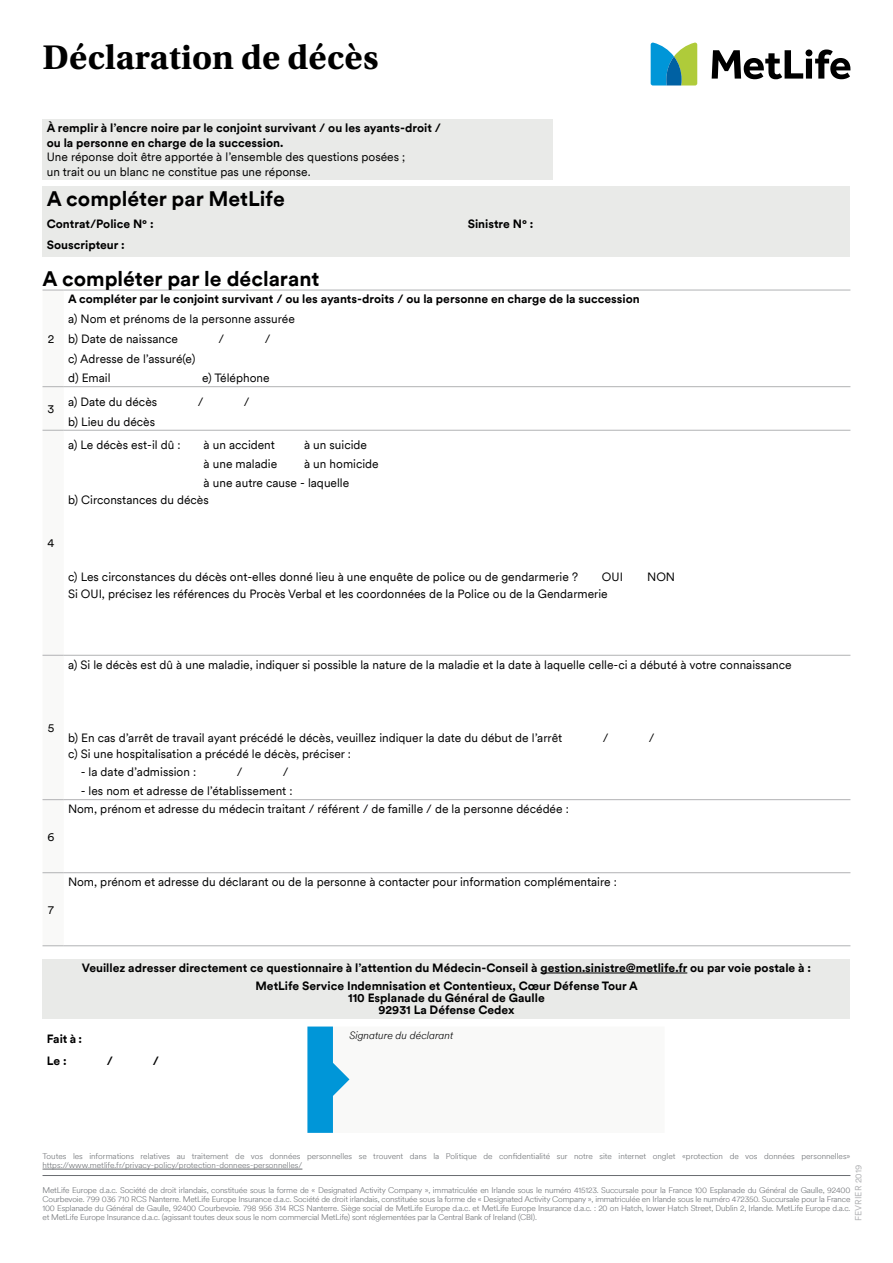
<style>
.page{position:relative;width:893px;height:1263px;background:#fff}
.page>*{position:absolute;margin:0;border:0;box-sizing:border-box;transform-origin:0 0}
.t1{font:700 36px "Utopia Std";color:#000}
.t2{font:700 21px "Met Life Circular TT";color:#000}
.t3{font:12px/19.8px "Met Life Circular TT";color:#000}
.t4{font:700 12px/21.9px "Met Life Circular TT";color:#000}
.t5{font:italic 300 10.5px "Met Life Circular TT";color:#000}
.t6{font:9px "Met Life Circular TT";color:#b1b2b4}
.t7{font:300 8.25px/9px "Met Life Circular TT";color:#6a6d71;text-align:justify}
</style>
<div class="page">
<svg style="left:307px;top:1026px;width:43px;height:107px"></svg>
<svg style="left:712px;top:49px;width:138px;height:30px"></svg>
<svg style="left:651px;top:42px;width:46px;height:43px;background:#5fad9c"></svg>
<div style="left:43px;top:119px;width:510px;height:61px;background:#e9eae8"></div>
<div style="left:43px;top:959px;width:807px;height:59px;background:#e9eae8"></div>
<hr style="left:540px;top:973px;width:147px;height:1px;background:#000">
<hr style="left:43px;top:1175px;width:807px;height:1px;background:#6a6d71">
<hr style="left:43px;top:1169px;width:259px;height:1px;background:#6a6d71">
<div style="left:43px;top:186px;width:807px;height:70px;background:#e9eae8"></div>
<hr style="left:64px;top:290px;width:786px;height:1px;background:#b1b2b4">
<hr style="left:64px;top:386px;width:786px;height:1px;background:#b1b2b4">
<hr style="left:64px;top:430px;width:786px;height:1px;background:#b1b2b4">
<hr style="left:64px;top:655px;width:786px;height:1px;background:#b1b2b4">
<hr style="left:64px;top:799px;width:786px;height:1px;background:#b1b2b4">
<hr style="left:64px;top:872px;width:786px;height:1px;background:#b1b2b4">
<svg style="left:43px;top:290px;width:21px;height:656px"></svg>
<hr style="left:64px;top:945px;width:786px;height:1px;background:#b1b2b4">
<h1 class="t1" style="left:43px;top:36px;width:337px">Déclaration de décès</h1>
<p class="t4" style="left:47px;top:120px;width:396px;line-height:14.4px">À remplir à l’encre noire par le conjoint survivant / ou les ayants-droit / ou la personne en charge de la succession.</p>
<p class="t3" style="left:47px;top:149px;width:360px;line-height:14.4px">Une réponse doit être apportée à l’ensemble des questions posées ; un trait ou un blanc ne constitue pas une réponse.</p>
<h2 class="t2" style="left:47px;top:184px;width:240px">A compléter par MetLife</h2>
<p class="t4" style="left:47px;top:212px;width:108px">Contrat/Police N° :</p>
<p class="t4" style="left:468px;top:212px;width:67px">Sinistre N° :</p>
<p class="t4" style="left:47px;top:233px;width:79px">Souscripteur :</p>
<h2 class="t2" style="left:43px;top:264px;width:279px">A compléter par le déclarant</h2>
<p class="t3" style="left:48px;top:328px;width:8px">2</p>
<p class="t3" style="left:48px;top:398px;width:8px">3</p>
<p class="t3" style="left:48px;top:533px;width:8px">4</p>
<p class="t4" style="left:68px;top:288px;width:573px">A compléter par le conjoint survivant / ou les ayants-droits / ou la personne en charge de la succession</p>
<p class="t3" style="left:68px;top:308px;width:228px">a) Nom et prénoms de la personne assurée b) Date de naissance</p>
<p class="t3" style="left:218px;top:328px;width:7px">/</p>
<p class="t3" style="left:265px;top:328px;width:7px">/</p>
<p class="t3" style="left:68px;top:348px;width:129px">c) Adresse de l’assuré(e) d) Email</p>
<p class="t3" style="left:202px;top:368px;width:69px">e) Téléphone</p>
<p class="t3" style="left:68px;top:392px;width:91px">a) Date du décès</p>
<p class="t3" style="left:198px;top:392px;width:7px">/</p>
<p class="t3" style="left:244px;top:392px;width:7px">/</p>
<p class="t3" style="left:68px;top:411px;width:89px">b) Lieu du décès</p>
<p class="t3" style="left:68px;top:435px;width:114px">a) Le décès est-il dû :</p>
<p class="t3" style="left:204px;top:435px;width:73px">à un accident</p>
<p class="t3" style="left:304px;top:435px;width:64px">à un suicide</p>
<p class="t3" style="left:204px;top:453px;width:75px">à une maladie</p>
<p class="t3" style="left:204px;top:453px;width:177px;text-indent:100px">à un homicide à une autre cause - laquelle</p>
<p class="t3" style="left:68px;top:489px;width:142px">b) Circonstances du décès</p>
<p class="t3" style="left:68px;top:566px;width:511px">c) Les circonstances du décès ont-elles donné lieu à une enquête de police ou de gendarmerie ?</p>
<p class="t3" style="left:602px;top:566px;width:23px">OUI</p>
<p class="t3" style="left:647px;top:566px;width:30px">NON</p>
<p class="t3" style="left:68px;top:583px;width:541px">Si OUI, précisez les références du Procès Verbal et les coordonnées de la Police ou de la Gendarmerie</p>
<p class="t3" style="left:68px;top:654px;width:725px">a) Si le décès est dû à une maladie, indiquer si possible la nature de la maladie et la date à laquelle celle-ci a débuté à votre connaissance</p>
<p class="t3" style="left:48px;top:717px;width:8px">5</p>
<p class="t3" style="left:48px;top:826px;width:9px">6</p>
<p class="t3" style="left:48px;top:899px;width:8px">7</p>
<p class="t3" style="left:68px;top:727px;width:496px">b) En cas d’arrêt de travail ayant précédé le décès, veuillez indiquer la date du début de l’arrêt</p>
<p class="t3" style="left:603px;top:727px;width:7px">/</p>
<p class="t3" style="left:649px;top:727px;width:7px">/</p>
<p class="t3" style="left:68px;top:744px;width:284px">c) Si une hospitalisation a précédé le décès, préciser :</p>
<p class="t3" style="left:81px;top:761px;width:117px">- la date d’admission :</p>
<p class="t3" style="left:237px;top:761px;width:7px">/</p>
<p class="t3" style="left:283px;top:761px;width:7px">/</p>
<p class="t3" style="left:81px;top:781px;width:213px">- les nom et adresse de l’établissement :</p>
<p class="t3" style="left:68px;top:798px;width:502px">Nom, prénom et adresse du médecin traitant / référent / de famille / de la personne décédée :</p>
<p class="t3" style="left:68px;top:871px;width:550px">Nom, prénom et adresse du déclarant ou de la personne à contacter pour information complémentaire :</p>
<p class="t4" style="left:82px;top:958px;width:731px;line-height:18px;text-align:center">Veuillez adresser directement ce questionnaire à l’attention du Médecin-Conseil à gestion.sinistre@metlife.fr ou par voie postale à :<br>MetLife Service Indemnisation et Contentieux, Cœur Défense Tour A</p>
<p class="t4" style="left:348px;top:991px;width:198px;line-height:12px;text-align:center">110 Esplanade du Général de Gaulle<br>92931 La Défense Cedex</p>
<p class="t4" style="left:47px;top:1027px;width:37px">Fait à :<br>Le :</p>
<p class="t4" style="left:107px;top:1049px;width:8px">/</p>
<p class="t4" style="left:153px;top:1049px;width:8px">/</p>
<p class="t5" style="left:349px;top:1028px;width:105px">Signature du déclarant</p>
<p class="t7" style="left:43px;top:1152px;width:809px">Toutes les informations relatives au traitement de vos données personnelles se trouvent dans la Politique de confidentialité sur notre site internet onglet «protection de vos données personnelles» https://www.metlife.fr/privacy-policy/protection-donnees-personnelles/</p>
<p class="t6" style="left:852px;top:1221px;width:58px;rotate:-90deg">FEVRIER 2019</p>
<p class="t7" style="left:43px;top:1185px;width:809px">MetLife Europe d.a.c. Société de droit irlandais, constituée sous la forme de « Designated Activity Company », immatriculée en Irlande sous le numéro 415123. Succursale pour la France 100 Esplanade du Général de Gaulle, 92400<br>Courbevoie. 799 036 710 RCS Nanterre. MetLife Europe Insurance d.a.c. Société de droit irlandais, constituée sous la forme de « Designated Activity Company », immatriculée en Irlande sous le numéro 472350. Succursale pour la France 100 Esplanade du Général de Gaulle, 92400 Courbevoie. 798 956 314 RCS Nanterre. Siège social de MetLife Europe d.a.c. et MetLife Europe Insurance d.a.c. : 20 on Hatch, lower Hatch Street, Dublin 2, Irlande. MetLife Europe d.a.c. et MetLife Europe Insurance d.a.c. (agissant toutes deux sous le nom commercial MetLife) sont réglementées par la Central Bank of Ireland (CBI).</p>
</div>
